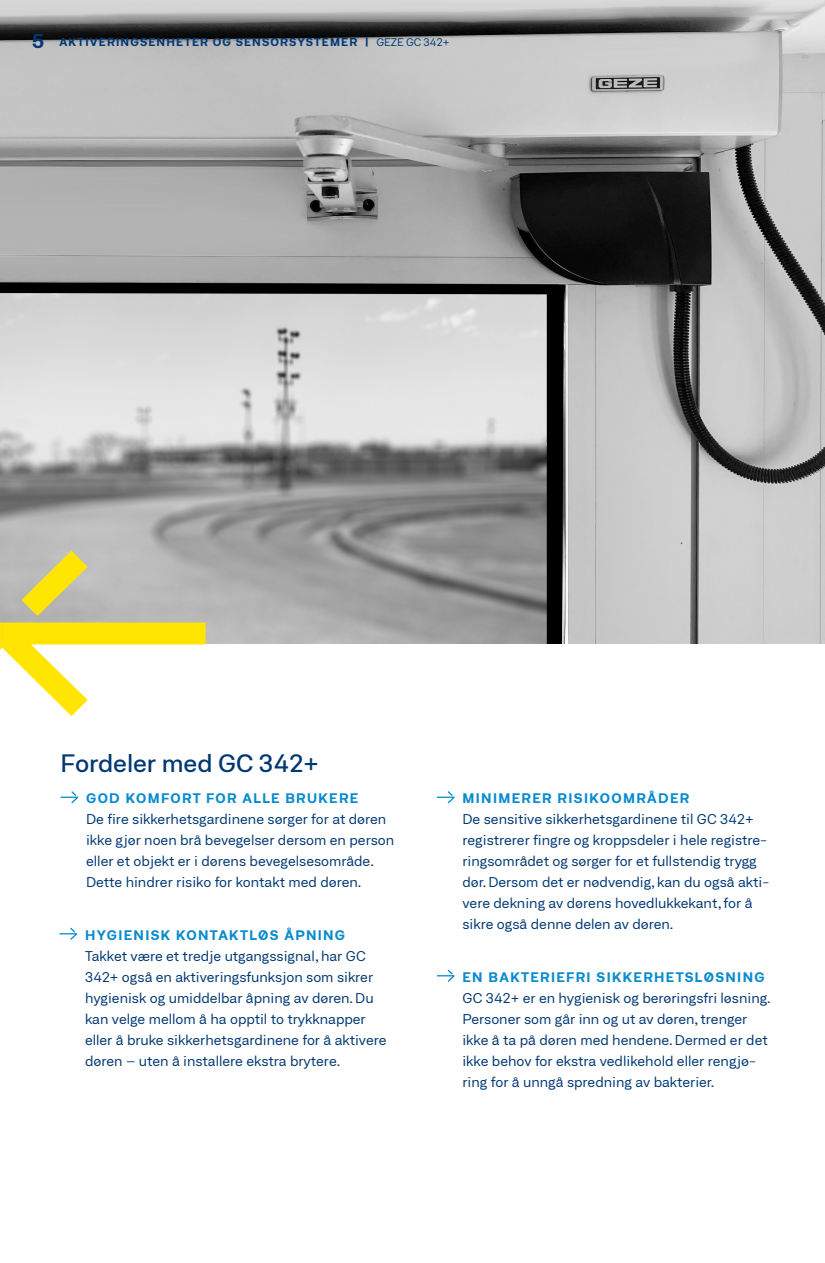
<style>
.page{position:relative;width:825px;height:1263px;background:#fff}
.page>*{position:absolute;margin:0;border:0;box-sizing:border-box;transform-origin:0 0}
.SUB_HEADLINE{font:500 expanded 24px "Neufile Grotesk";letter-spacing:-.005em;color:#013874}
.BULLET{font:expanded 13.5px/21px "Neufile Grotesk";color:#013874}
.t1{font:700 expanded 11.25px "Neufile Grotesk";letter-spacing:.1em;color:#013874}
.s1{font-size:19.5px}
.s2{font-weight:400;font-size:10.5px}
.s3{font-weight:700;color:#098bce}
</style>
<div class="page">
<img style="left:0;top:0;width:825px;height:644px">
<svg style="left:0;top:551px;width:206px;height:165px"></svg>
<svg style="left:61px;top:791px;width:17px;height:12px"></svg>
<svg style="left:437px;top:791px;width:17px;height:12px"></svg>
<svg style="left:60px;top:928px;width:17px;height:12px"></svg>
<svg style="left:437px;top:970px;width:17px;height:12px"></svg>
<p class="t1" style="left:32px;top:35px;width:419px"><span class="s1">5</span> AKTIVERINGSENHETER OG SENSORSYSTEMER | <span class="s2">GEZE GC 342+</span></p>
<p class="SUB_HEADLINE" style="left:61px;top:748px;width:260px">Fordeler med GC 342+</p>
<p class="BULLET" style="left:86px;top:788px;width:310px"><span class="s3">GOD KOMFORT FOR ALLE BRUKERE<br></span>De fire sikkerhetsgardinene sørger for at døren ikke gjør noen brå bevegelser dersom en person eller et objekt er i dørens bevegelsesområde.<br>Dette hindrer risiko for kontakt med døren.</p>
<p class="BULLET" style="left:462px;top:788px;width:308px"><span class="s3">MINIMERER RISIKOOMRÅDER<br></span>De sensitive sikkerhetsgardinene til GC 342+ registrerer fingre og kroppsdeler i hele registre&shy;ringsområdet og sørger for et fullstendig trygg dør. Dersom det er nødvendig, kan du også akti&shy;vere dekning av dørens hovedlukkekant, for å sikre også denne delen av døren.</p>
<p class="BULLET" style="left:85px;top:924px;width:303px"><span class="s3">HYGIENISK KONTAKTLØS ÅPNING </span>Takket være et tredje utgangssignal, har GC 342+ også en aktiveringsfunksjon som sikrer hygienisk og umiddelbar åpning av døren. Du kan velge mellom å ha opptil to trykknapper eller å bruke sikkerhetsgardinene for å aktivere døren – uten å installere ekstra brytere.</p>
<p class="BULLET" style="left:462px;top:966px;width:310px"><span class="s3">EN BAKTERIEFRI SIKKERHETSLØSNING </span>GC 342+ er en hygienisk og berøringsfri løsning.<br>Personer som går inn og ut av døren, trenger ikke å ta på døren med hendene. Dermed er det ikke behov for ekstra vedlikehold eller rengjø&shy;ring for å unngå spredning av bakterier.</p>
</div>
